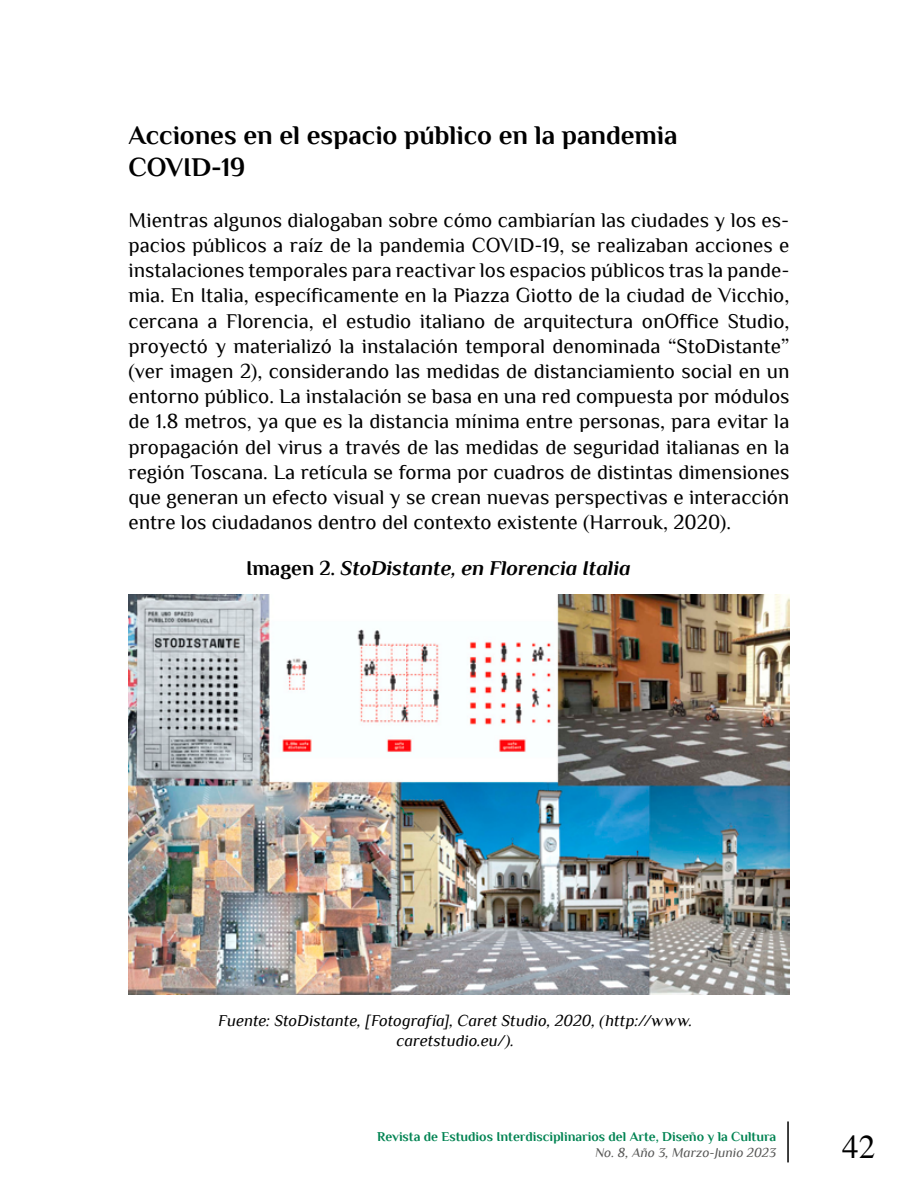
<style>
.page{position:relative;width:918px;height:1188px;background:#fff}
.page>*{position:absolute;margin:0;border:0;box-sizing:border-box;transform-origin:0 0}
.t1{font:33px "Times";color:#000}
.t2{font:700 27px/32.4px "Philosopher";color:#000}
.t3{font:21px/25.2px "Philosopher";color:#000;text-align:justify}
.t4{font:italic 700 21px "Philosopher";color:#000}
.t5{font:italic 16.5px/19.8px "Philosopher";color:#000;text-align:center}
.t6{font:700 13.5px "Philosopher";color:#008352}
.t7{font:italic 13.5px "Philosopher";color:#575756}
.s1{font-style:normal}
</style>
<div class="page">
<hr style="left:787px;top:1121px;width:2px;height:41px;background:#000">
<img style="left:129px;top:594px;width:660px;height:400px">
<p class="t2" style="left:129px;top:119px;width:551px">Acciones en el espacio público en la pandemia<br>COVID-19</p>
<p class="t3" style="left:129px;top:207px;width:662px">Mientras algunos dialogaban sobre cómo cambiarían las ciudades y los es&shy;pacios públicos a raíz de la pandemia COVID-19, se realizaban acciones e instalaciones temporales para reactivar los espacios públicos tras la pande&shy;mia. En Italia, específicamente en la Piazza Giotto de la ciudad de Vicchio, cercana a Florencia, el estudio italiano de arquitectura onOffice Studio, proyectó y materializó la instalación temporal denominada “StoDistante” (ver imagen 2), considerando las medidas de distanciamiento social en un entorno público. La instalación se basa en una red compuesta por módulos de 1.8 metros, ya que es la distancia mínima entre personas, para evitar la propagación del virus a través de las medidas de seguridad italianas en la región Toscana. La retícula se forma por cuadros de distintas dimensiones que generan un efecto visual y se crean nuevas perspectivas e interacción entre los ciudadanos dentro del contexto existente (Harrouk, 2020).</p>
<p class="t4" style="left:246px;top:557px;width:386px"><span class="s1">Imagen 2.</span> StoDistante, en Florencia Italia</p>
<p class="t5" style="left:218px;top:1011px;width:476px">Fuente: StoDistante, [Fotografía], Caret Studio, 2020, (http://www. caretstudio.eu/).</p>
<p class="t6" style="left:377px;top:1129px;width:401px">Revista de Estudios Interdisciplinarios del Arte, Diseño y la Cultura</p>
<p class="t7" style="left:595px;top:1145px;width:183px">No. 8, Año 3, Marzo-Junio 2023</p>
<h1 class="t1" style="left:842px;top:1116px;width:34px">42</h1>
</div>
